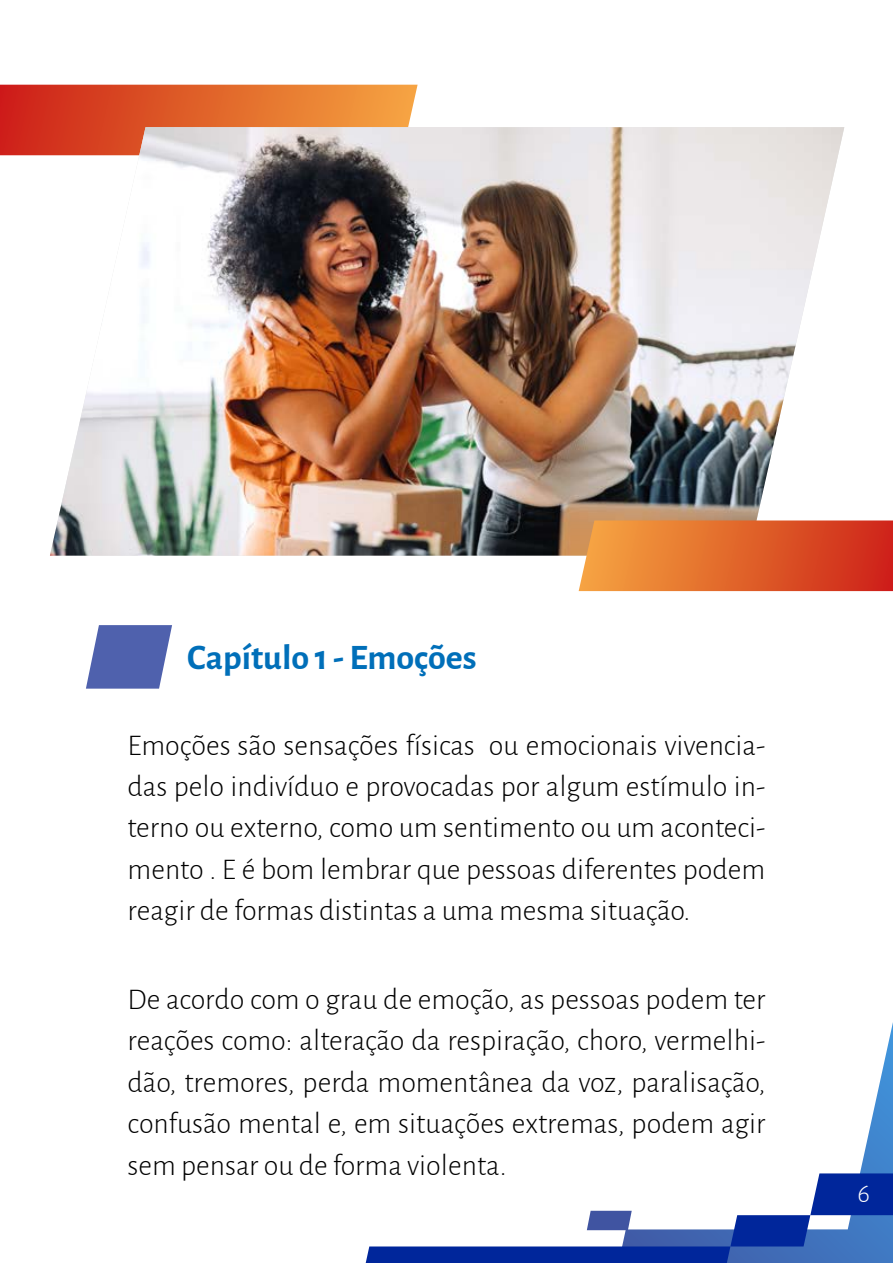
<style>
.page{position:relative;width:893px;height:1263px;background:#fff}
.page>*{position:absolute;margin:0;border:0;box-sizing:border-box;transform-origin:0 0}
.t1{font:700 36px "Alegreya Sans";color:#006fb9}
.t2{font:300 30px/41.4px "Alegreya Sans";color:#000;text-align:justify}
.t3{font:300 27px "Alegreya Sans";color:#fff}
</style>
<div class="page">
<svg style="left:860px;top:1022px;width:33px;height:151px"></svg>
<svg style="left:366px;top:1173px;width:527px;height:90px"></svg>
<svg style="left:0;top:85px;width:418px;height:70px;background:#df5f2c"></svg>
<img style="left:50px;top:127px;width:794px;height:429px">
<svg style="left:579px;top:520px;width:314px;height:71px;background:#e0652e"></svg>
<svg style="left:86px;top:625px;width:86px;height:64px;background:#6a79b9"></svg>
<p class="t1" style="left:187px;top:631px;width:291px">Capítulo 1 - Emoções</p>
<p class="t2" style="left:128px;top:723px;width:639px">Emoções são sensações físicas ou emocionais vivencia&shy;das pelo indivíduo e provocadas por algum estímulo in&shy;terno ou externo, como um sentimento ou um aconteci&shy;mento . E é bom lembrar que pessoas diferentes podem reagir de formas distintas a uma mesma situação.</p>
<p class="t2" style="left:128px;top:977px;width:639px">De acordo com o grau de emoção, as pessoas podem ter reações como: alteração da respiração, choro, vermelhi&shy;dão, tremores, perda momentânea da voz, paralisação, confusão mental e, em situações extremas, podem agir sem pensar ou de forma violenta.</p>
<p class="t3" style="left:857px;top:1175px;width:14px">6</p>
</div>
